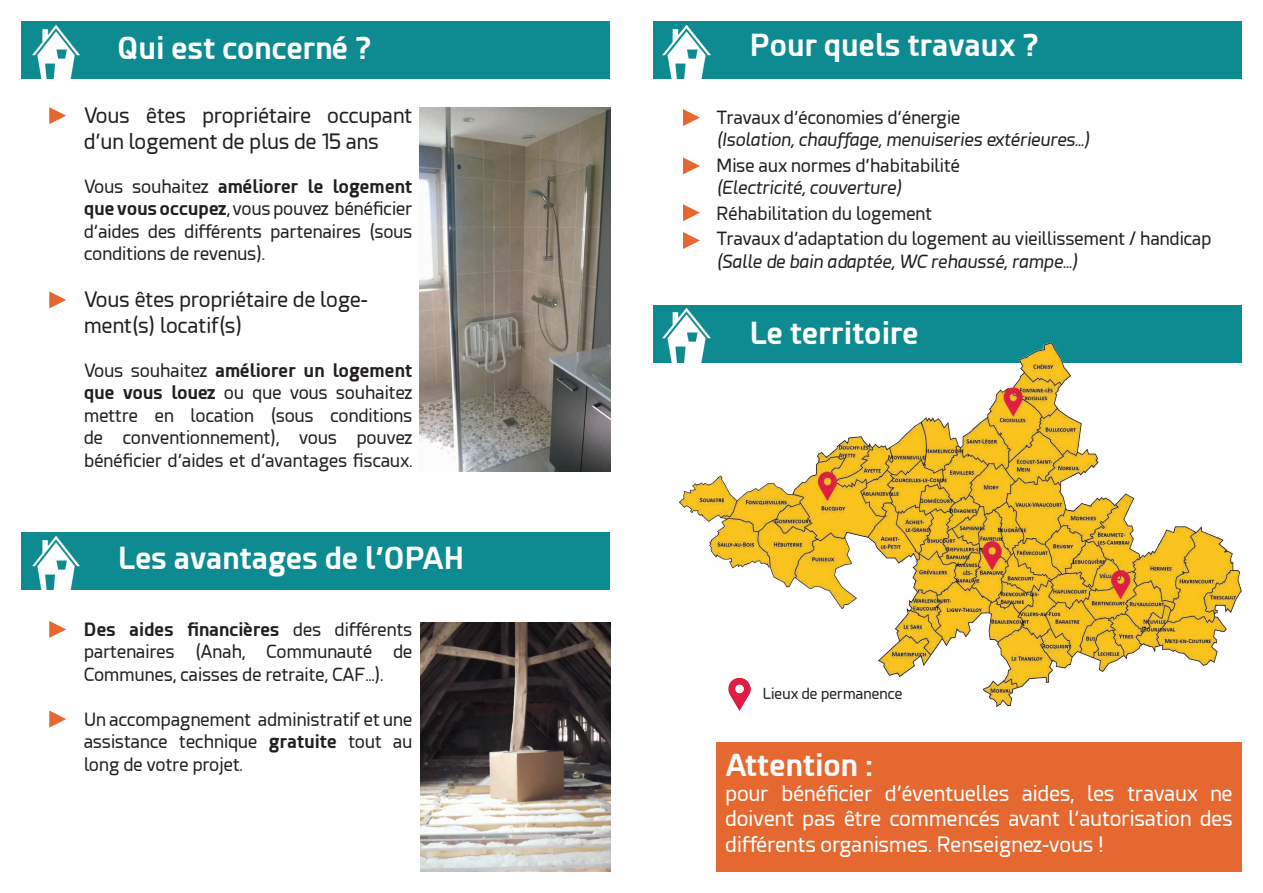
<style>
.page{position:relative;width:1263px;height:893px;background:#fff}
.page>*{position:absolute;margin:0;border:0;box-sizing:border-box;transform-origin:0 0}
.t1{font:700 30px "Esphimere";color:#fff}
.t2{font:21px/25.2px "Esphimere";color:#fff;text-align:justify}
.t3{font:21px/25.5px "Esphimere";color:#231f20}
.t4{font:18px/22.5px "Esphimere";color:#231f20;text-align:justify}
.t5{font:italic 18px "Esphimere";color:#231f20}
.t6{font:15px "Esphimere";color:#231f20}
.s1{font-weight:700}
</style>
<div class="page">
<div style="left:21px;top:22px;width:589px;height:57px;background:#0d8b91"></div>
<div style="left:653px;top:305px;width:589px;height:57px;background:#0d8b91"></div>
<div style="left:653px;top:21px;width:589px;height:58px;background:#0d8b91"></div>
<div style="left:716px;top:743px;width:526px;height:129px;background:#e56831"></div>
<div style="left:21px;top:532px;width:589px;height:57px;background:#0d8b91"></div>
<img style="left:420px;top:107px;width:190px;height:364px">
<img style="left:420px;top:622px;width:190px;height:250px">
<img style="left:679px;top:342px;width:562px;height:365px">
<img style="left:727px;top:677px;width:25px;height:34px">
<svg style="left:49px;top:107px;width:17px;height:17px"></svg>
<svg style="left:49px;top:291px;width:17px;height:17px"></svg>
<img style="left:32px;top:24px;width:48px;height:55px">
<img style="left:31px;top:535px;width:50px;height:55px">
<img style="left:662px;top:24px;width:49px;height:55px">
<img style="left:662px;top:307px;width:49px;height:57px">
<svg style="left:49px;top:621px;width:17px;height:17px"></svg>
<svg style="left:49px;top:711px;width:17px;height:17px"></svg>
<svg style="left:683px;top:109px;width:17px;height:17px"></svg>
<svg style="left:683px;top:157px;width:17px;height:17px"></svg>
<svg style="left:683px;top:204px;width:17px;height:17px"></svg>
<svg style="left:683px;top:232px;width:17px;height:17px"></svg>
<h1 class="t1" style="left:118px;top:29px;width:255px">Qui est concerné ?</h1>
<p class="t3" style="left:84px;top:103px;width:330px">Vous êtes propriétaire occupant d’un logement de plus de 15 ans</p>
<p class="t4" style="left:84px;top:175px;width:330px">Vous souhaitez <span class="s1">améliorer le logement que vous occupez</span>, vous pouvez bénéficier d’aides des différents partenaires (sous conditions de revenus).</p>
<p class="t3" style="left:84px;top:287px;width:285px">Vous êtes propriétaire de loge&shy;ment(s) locatif(s)</p>
<p class="t4" style="left:84px;top:359px;width:330px">Vous souhaitez <span class="s1">améliorer un logement que vous louez</span> ou que vous souhaitez mettre en location (sous conditions de conventionnement), vous pouvez bénéficier d’aides et d’avantages fiscaux.</p>
<h1 class="t1" style="left:118px;top:540px;width:348px">Les avantages de l’OPAH</h1>
<p class="t4" style="left:84px;top:618px;width:330px"><span class="s1">Des aides financières</span> des différents partenaires (Anah, Communauté de Communes, caisses de retraite, CAF...).</p>
<p class="t4" style="left:84px;top:708px;width:330px">Un accompagnement administratif et une assistance technique <span class="s1">gratuite</span> tout au long de votre projet.</p>
<h1 class="t1" style="left:750px;top:27px;width:291px">Pour quels travaux ?</h1>
<p class="t4" style="left:716px;top:106px;width:245px">Travaux d’économies d’énergie</p>
<p class="t5" style="left:716px;top:130px;width:375px">(Isolation, chauffage, menuiseries extérieures...)</p>
<p class="t4" style="left:716px;top:154px;width:245px">Mise aux normes d’habitabilité</p>
<p class="t5" style="left:716px;top:178px;width:187px">(Electricité, couverture)</p>
<p class="t4" style="left:716px;top:201px;width:497px;line-height:25.5px">Réhabilitation du logement<br>Travaux d’adaptation du logement au vieillissement / handicap</p>
<p class="t5" style="left:716px;top:251px;width:363px">(Salle de bain adaptée, WC rehaussé, rampe...)</p>
<h1 class="t1" style="left:750px;top:314px;width:171px">Le territoire</h1>
<p class="t6" style="left:763px;top:685px;width:141px">Lieux de permanence</p>
<h1 class="t1" style="left:725px;top:746px;width:149px">Attention :</h1>
<p class="t2" style="left:725px;top:781px;width:509px">pour bénéficier d’éventuelles aides, les travaux ne doivent pas être commencés avant l’autorisation des différents organismes. Renseignez-vous !</p>
</div>
